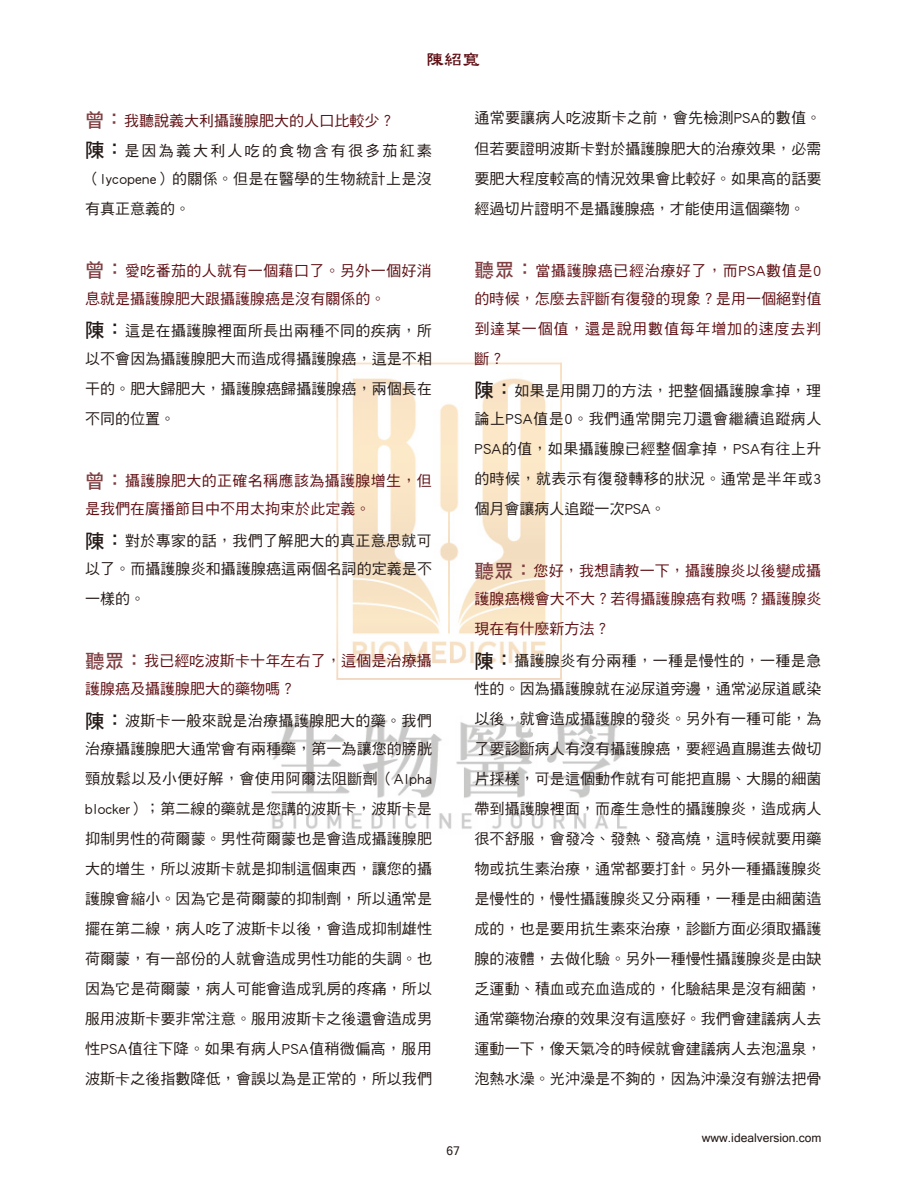
<style>
.page{position:relative;width:898px;height:1191px;background:#fff}
.page>*{position:absolute;margin:0;border:0;box-sizing:border-box;transform-origin:0 0}
.t1{font:18px "DF Li Shu Std W7";color:#5e0f13}
.t2{font:15px/30px "DF Hei Std W5";letter-spacing:.005em;color:#231916}
.t3{font:15px/27.8px "DF Hei Std W5";letter-spacing:.01em;color:#5e0f13}
.t4{font:15px/27.8px "DF Hei Std W5";letter-spacing:.035em;color:#231916}
.t5{font:15px/30px "DF Hei Std W5";letter-spacing:.145em;color:#5e0f13}
.t6{font:15px/32.2px "DF Hei Std W5";letter-spacing:.025em;color:#231916}
.t7{font:15px/30px "DF Hei Std W5";letter-spacing:.05em;color:#5e0f13}
.t8{font:12px "Microsoft Sans Serif";color:#231916}
.s1{font-family:"DF Hei Std W7";font-size:19.5px;color:#7e3f42}
.s2{font-family:"DF Hei Std W7";font-size:19.5px;color:#231916}
.s3{color:#231916}
.s4{font-family:"DF Hei Std W7";font-size:19.5px}
.s5{color:#5e0f13}
</style>
<div class="page">
<img style="left:271px;top:362px;width:356px;height:467px">
<p class="t1" style="left:426px;top:50px;width:55px">陳紹寬</p>
<p class="t5" style="left:85px;top:105px;width:348px"><span class="s1">曾：</span>我聽說義大利攝護腺肥大的人口比較少？<br><span class="s2">陳：</span><span class="s3">是因為義大利人吃的食物含有很多茄紅素</span></p>
<p class="t2" style="left:85px;top:163px;width:348px">（lycopene）的關係。但是在醫學的生物統計上是沒有真正意義的。</p>
<p class="t3" style="left:85px;top:256px;width:348px"><span class="s1">曾：</span>愛吃番茄的人就有一個藉口了。另外一個好消息就是攝護腺肥大跟攝護腺癌是沒有關係的。</p>
<p class="t2" style="left:85px;top:316px;width:348px;line-height:27.8px"><span class="s4">陳：</span>這是在攝護腺裡面所長出兩種不同的疾病，所以不會因為攝護腺肥大而造成得攝護腺癌，這是不相</p>
<p class="t2" style="left:85px;top:373px;width:348px">干的。肥大歸肥大，攝護腺癌歸攝護腺癌，兩個長在不同的位置。</p>
<p class="t3" style="left:85px;top:466px;width:348px"><span class="s1">曾：</span>攝護腺肥大的正確名稱應該為攝護腺增生，但是我們在廣播節目中不用太拘束於此定義。</p>
<p class="t2" style="left:85px;top:526px;width:348px;line-height:27.8px"><span class="s4">陳：</span>對於專家的話，我們了解肥大的真正意思就可以了。而攝護腺炎和攝護腺癌這兩個名詞的定義是不</p>
<p class="t2" style="left:85px;top:583px;width:61px">一樣的。</p>
<p class="t3" style="left:85px;top:646px;width:348px"><span class="s1">聽眾：</span>我已經吃波斯卡十年左右了，這個是治療攝護腺癌及攝護腺肥大的藥物嗎？</p>
<p class="t2" style="left:85px;top:706px;width:348px;line-height:27.8px"><span class="s4">陳：</span>波斯卡一般來說是治療攝護腺肥大的藥。我們治療攝護腺肥大通常會有兩種藥，第一為讓您的膀胱</p>
<p class="t2" style="left:85px;top:763px;width:348px;text-align:justify">頸放鬆以及小便好解，會使用阿爾法阻斷劑（Alpha blocker）；第二線的藥就是您講的波斯卡，波斯卡是抑制男性的荷爾蒙。男性荷爾蒙也是會造成攝護腺肥大的增生，所以波斯卡就是抑制這個東西，讓您的攝護腺會縮小。因為它是荷爾蒙的抑制劑，所以通常是擺在第二線，病人吃了波斯卡以後，會造成抑制雄性荷爾蒙，有一部份的人就會造成男性功能的失調。也因為它是荷爾蒙，病人可能會造成乳房的疼痛，所以服用波斯卡要非常注意。服用波斯卡之後還會造成男性PSA值往下降。如果有病人PSA值稍微偏高，服用波斯卡之後指數降低，會誤以為是正常的，所以我們</p>
<p class="t2" style="left:474px;top:103px;width:348px;text-align:justify">通常要讓病人吃波斯卡之前，會先檢測PSA的數值。但若要證明波斯卡對於攝護腺肥大的治療效果，必需要肥大程度較高的情況效果會比較好。如果高的話要經過切片證明不是攝護腺癌，才能使用這個藥物。</p>
<p class="t3" style="left:474px;top:256px;width:348px"><span class="s1">聽眾：</span>當攝護腺癌已經治療好了，而PSA數值是0的時候，怎麼去評斷有復發的現象？是用一個絕對值</p>
<p class="t7" style="left:474px;top:313px;width:348px">到達某一個值，還是說用數值每年增加的速度去判斷？</p>
<p class="t4" style="left:474px;top:376px;width:348px"><span class="s4">陳：</span>如果是用開刀的方法，把整個攝護腺拿掉，理論上PSA值是0。我們通常開完刀還會繼續追蹤病人</p>
<p class="t2" style="left:474px;top:433px;width:348px;text-align:justify">PSA的值，如果攝護腺已經整個拿掉，PSA有往上升的時候，就表示有復發轉移的狀況。通常是半年或3個月會讓病人追蹤一次PSA。</p>
<p class="t3" style="left:474px;top:556px;width:348px"><span class="s1">聽眾：</span>您好，我想請教一下，攝護腺炎以後變成攝護腺癌機會大不大？若得攝護腺癌有救嗎？攝護腺炎</p>
<p class="t6" style="left:474px;top:612px;width:348px"><span class="s5">現在有什麼新方法？<br></span><span class="s4">陳：</span>攝護腺炎有分兩種，一種是慢性的，一種是急</p>
<p class="t2" style="left:474px;top:673px;width:348px;text-align:justify">性的。因為攝護腺就在泌尿道旁邊，通常泌尿道感染以後，就會造成攝護腺的發炎。另外有一種可能，為了要診斷病人有沒有攝護腺癌，要經過直腸進去做切片採樣，可是這個動作就有可能把直腸、大腸的細菌帶到攝護腺裡面，而產生急性的攝護腺炎，造成病人很不舒服，會發冷、發熱、發高燒，這時候就要用藥物或抗生素治療，通常都要打針。另外一種攝護腺炎是慢性的，慢性攝護腺炎又分兩種，一種是由細菌造成的，也是要用抗生素來治療，診斷方面必須取攝護腺的液體，去做化驗。另外一種慢性攝護腺炎是由缺乏運動、積血或充血造成的，化驗結果是沒有細菌，通常藥物治療的效果沒有這麼好。我們會建議病人去運動一下，像天氣冷的時候就會建議病人去泡溫泉，泡熱水澡。光沖澡是不夠的，因為沖澡沒有辦法把骨</p>
<p class="t8" style="left:446px;top:1143px;width:15px">67</p>
<p class="t8" style="left:701px;top:1130px;width:121px">www.idealversion.com</p>
</div>
